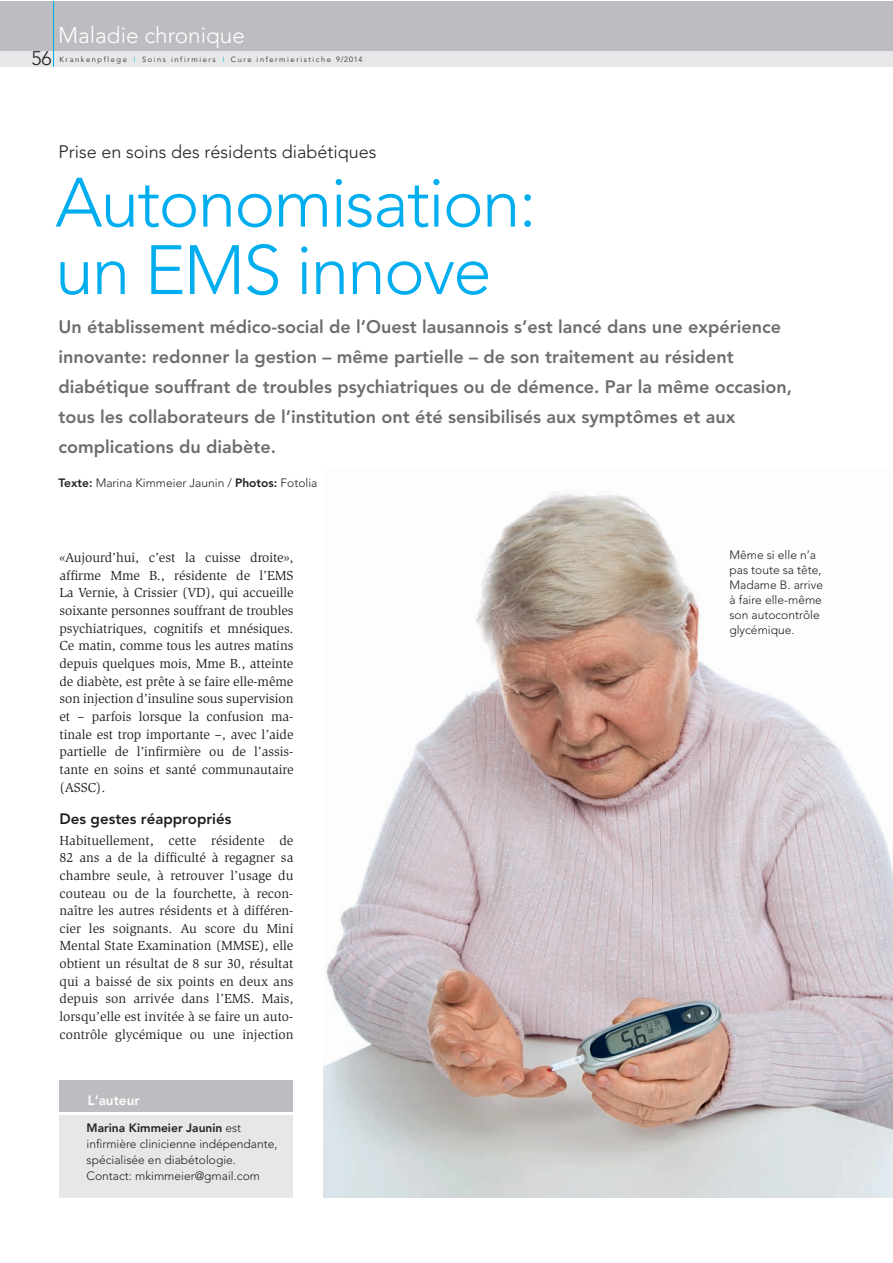
<style>
.page{position:relative;width:893px;height:1263px;background:#fff}
.page>*{position:absolute;margin:0;border:0;box-sizing:border-box;transform-origin:0 0}
.t1{font:300 69px/67.5px "Avenir";letter-spacing:-.025em;color:#00aeef}
.t2{font:300 22.5px "Avenir";color:#fff}
.t3{font:300 19.5px "Avenir";color:#231f20}
.t4{font:800 18px/30px "Avenir";color:#6c6d70}
.t5{font:300 18px "Avenir";color:#231f20}
.t6{font:800 15px "Avenir";color:#231f20}
.t7{font:13.5px/17.7px "Slimbach";letter-spacing:-.005em;color:#231f20;text-align:justify}
.t8{font:800 13.5px "Avenir";color:#fff}
.t9{font:300 12px/15px "Avenir";color:#231f20}
.t10{font:300 7.5px "Avenir";letter-spacing:.21em;color:#231f20}
.s1{color:#00aeef}
.s2{font-weight:800}
</style>
<div class="page">
<img style="left:323px;top:489px;width:569px;height:708px">
<div style="left:60px;top:1115px;width:233px;height:82px;background:#e6e7e9"></div>
<div style="left:60px;top:1080px;width:233px;height:31px;background:#bcbdc0"></div>
<div style="left:0;top:51px;width:892px;height:16px;background:#e6e7e9"></div>
<div style="left:0;top:1px;width:892px;height:50px;background:#bcbdc0"></div>
<hr style="left:53px;top:1px;width:1px;height:66px;background:#00aeef">
<h2 class="t2" style="left:58px;top:22px;width:188px">Maladie chronique</h2>
<h3 class="t3" style="left:31px;top:47px;width:22px">56</h3>
<p class="t10" style="left:60px;top:55px;width:304px">Krankenpflege <span class="s1">I</span> Soins infirmiers <span class="s1">I</span> Cure infermieristiche 9/2014</p>
<h3 class="t5" style="left:58px;top:141px;width:320px">Prise en soins des résidents diabétiques</h3>
<h1 class="t1" style="left:55px;top:169px;width:483px">Autonomisation: un EMS innove</h1>
<p class="t4" style="left:59px;top:311px;width:735px">Un établissement médico-social de l’Ouest lausannois s’est lancé dans une expérience innovante: redonner la gestion – même partielle – de son traitement au résident diabétique souffrant de troubles psychiatriques ou de démence. Par la même occasion, tous les collaborateurs de l’institution ont été sensibilisés aux symptômes et aux complications du diabète.</p>
<p class="t9" style="left:59px;top:476px;width:260px"><span class="s2">Texte:</span> Marina Kimmeier Jaunin / <span class="s2">Photos:</span> Fotolia</p>
<p class="t7" style="left:60px;top:549px;width:236px">«Aujourd’hui, c’est la cuisse droite», affirme Mme B., résidente de l’EMS La Vernie, à Crissier (VD), qui accueille soixante personnes souffrant de troubles psychiatriques, cognitifs et mnésiques.<br>Ce matin, comme tous les autres matins depuis quelques mois, Mme B., atteinte de diabète, est prête à se faire elle-même son injection d’insuline sous supervision et – parfois lorsque la confusion ma&shy;tinale est trop importante –, avec l’aide partielle de l’infirmière ou de l’assis&shy;tante en soins et santé communautaire (ASSC).</p>
<p class="t6" style="left:60px;top:810px;width:173px">Des gestes réappropriés</p>
<p class="t7" style="left:60px;top:831px;width:235px">Habituellement, cette résidente de 82 ans a de la difficulté à regagner sa chambre seule, à retrouver l’usage du couteau ou de la fourchette, à recon&shy;naître les autres résidents et à différen&shy;cier les soignants. Au score du Mini Mental State Examination (MMSE), elle obtient un résultat de 8 sur 30, résultat qui a baissé de six points en deux ans depuis son arrivée dans l’EMS. Mais, lorsqu’elle est invitée à se faire un auto&shy;contrôle glycémique ou une injection</p>
<p class="t8" style="left:88px;top:1092px;width:54px">L‘auteur</p>
<p class="t9" style="left:87px;top:1120px;width:192px;line-height:15.8px"><span class="s2">Marina Kimmeier Jaunin</span> est infirmière clinicienne indépendante, spécialisée en diabétologie.<br>Contact: mkimmeier@gmail.com</p>
<p class="t9" style="left:729px;top:547px;width:95px">Même si elle n’a pas toute sa tête,<br>Madame B. arrive à faire elle-même son autocontrôle glycémique.</p>
</div>
